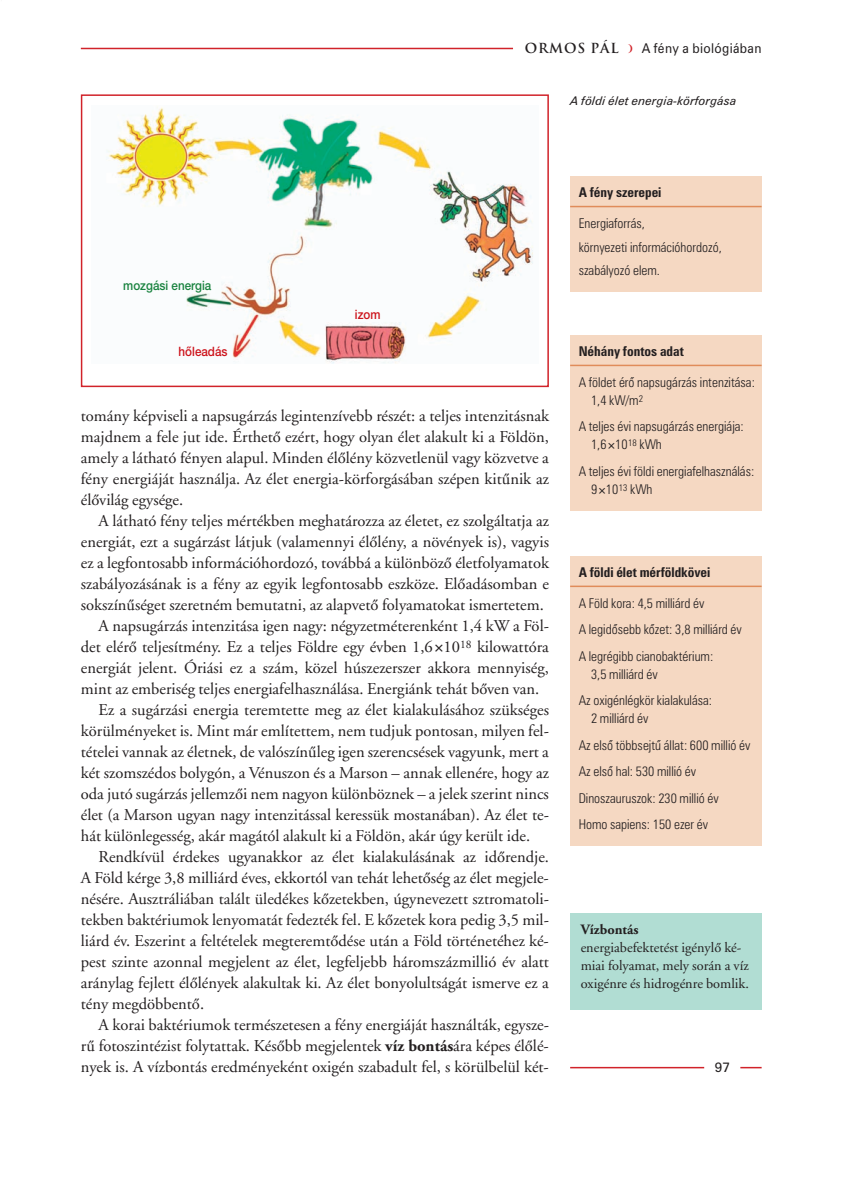
<style>
.page{position:relative;width:851px;height:1191px;background:#fff}
.page>*{position:absolute;margin:0;border:0;box-sizing:border-box;transform-origin:0 0}
.t1{font:16.5px/21px "Adobe Garamond HU Regular";color:#231f20;text-align:justify}
.t2{font:14.25px/18px "Adobe Garamond HU Regular";color:#231f20}
.t3{font:14.25px "Adobe Garamond HU Bold";color:#231f20}
.t4{font:13.5px/26.5px "Pfl Zurch Light Cn";color:#231f20}
.t5{font:700 13.5px "Pfl Zurch Cond";color:#231f20}
.t6{font:13.5px "Pfl Zurch";letter-spacing:.025em;color:#231f20;scale:.9 1}
.t7{font:13.5px "Trajan H Bold";letter-spacing:.065em;color:#231f20}
.t8{font:13.5px "Pfl Zurch";letter-spacing:.025em;color:#231f20}
.t9{font:12.9px "Helvetica H Medium";color:#1a8340;scale:.9 1}
.t10{font:12.9px "Helvetica H Medium";color:#cd151d;scale:.9 1}
.t11{font:italic 12px "Pfl Zurch";color:#231f20}
.s1{font-family:"Adobe Garamond HU Bold"}
</style>
<div class="page">
<hr style="left:81px;top:48px;width:432px;height:1px;background:#d1232a">
<hr style="left:740px;top:1066px;width:21px;height:2px;background:#d1232a">
<hr style="left:570px;top:1066px;width:134px;height:2px;background:#d1232a">
<div style="left:81px;top:94px;width:468px;height:293px;border:2px solid #d1232a"></div>
<div style="left:570px;top:913px;width:191px;height:96px;background:#b1ddd3"></div>
<img style="left:106px;top:107px;width:427px;height:257px">
<div style="left:570px;top:176px;width:191px;height:116px;background:#f5d8c2"></div>
<hr style="left:570px;top:206px;width:191px;height:1px;background:#e08c5a">
<div style="left:570px;top:335px;width:191px;height:175px;background:#f5d8c2"></div>
<hr style="left:570px;top:365px;width:191px;height:1px;background:#e08c5a">
<div style="left:570px;top:556px;width:191px;height:290px;background:#f5d8c2"></div>
<hr style="left:570px;top:585px;width:191px;height:2px;background:#e08c5a">
<p class="t7" style="left:524px;top:41px;width:95px">ORMOS PÁL</p>
<p class="t6" style="left:641px;top:41px;width:135px">A fény a biológiában</p>
<p class="t11" style="left:570px;top:93px;width:168px">A földi élet energia-körforgása</p>
<p class="t9" style="left:123px;top:277px;width:99px">mozgási energia</p>
<p class="t10" style="left:355px;top:306px;width:30px">izom</p>
<p class="t5" style="left:578px;top:185px;width:84px">A fény szerepei</p>
<p class="t4" style="left:578px;top:212px;width:145px;line-height:23.5px">Energiaforrás,<br>környezeti információhordozó, szabályozó elem.</p>
<p class="t5" style="left:578px;top:343px;width:107px">Néhány fontos adat</p>
<p class="t4" style="left:591px;top:373px;width:165px;line-height:18px;text-indent:-12px">A földet érô napsugárzás intenzitása:<br>1,4 kW/m<sup>2</sup></p>
<p class="t4" style="left:591px;top:418px;width:154px;line-height:18px;text-indent:-12px">A teljes évi napsugárzás energiája:<br>1,6 10<sup>18</sup> kWh</p>
<p class="t4" style="left:591px;top:462px;width:165px;line-height:18px;text-indent:-12px">A teljes évi földi energiafelhasználás:<br>9 10<sup>13</sup> kWh</p>
<p class="t10" style="left:179px;top:344px;width:56px">hôleadás</p>
<p class="t1" style="left:81px;top:406px;width:469px">tomány képviseli a napsugárzás legintenzívebb részét: a teljes intenzitásnak majdnem a fele jut ide. Érthetô ezért, hogy olyan élet alakult ki a Földön, amely a látható fényen alapul. Minden élôlény közvetlenül vagy közvetve a fény energiáját használja. Az élet energia-körforgásában szépen kitûnik az élôvilág egysége.</p>
<p class="t1" style="left:99px;top:512px;width:452px">A látható fény teljes mértékben meghatározza az életet, ez szolgáltatja az</p>
<p class="t1" style="left:81px;top:533px;width:469px">energiát, ezt a sugárzást látjuk (valamennyi élôlény, a növények is), vagyis</p>
<p class="t1" style="left:81px;top:554px;width:469px">ez a legfontosabb információhordozó, továbbá a különbözô életfolyamatok</p>
<p class="t1" style="left:81px;top:575px;width:469px">szabályozásának is a fény az egyik legfontosabb eszköze. Elôadásomban e</p>
<p class="t1" style="left:81px;top:596px;width:464px">sokszínûséget szeretném bemutatni, az alapvetô folyamatokat ismertetem.</p>
<p class="t1" style="left:99px;top:617px;width:452px">A napsugárzás intenzitása igen nagy: négyzetméterenként 1,4 kW a Föl-</p>
<p class="t1" style="left:81px;top:638px;width:469px">det elérô teljesítmény. Ez a teljes Földre egy évben 1,6 10<sup>18</sup> kilowattóra</p>
<p class="t1" style="left:81px;top:658px;width:469px">energiát jelent. Óriási ez a szám, közel húszezerszer akkora mennyiség,</p>
<p class="t1" style="left:81px;top:679px;width:460px">mint az emberiség teljes energiafelhasználása. Energiánk tehát bôven van.</p>
<p class="t1" style="left:99px;top:700px;width:452px">Ez a sugárzási energia teremtette meg az élet kialakulásához szükséges</p>
<p class="t1" style="left:81px;top:722px;width:469px">körülményeket is. Mint már említettem, nem tudjuk pontosan, milyen fel-</p>
<p class="t1" style="left:81px;top:743px;width:469px">tételei vannak az életnek, de valószínûleg igen szerencsések vagyunk, mert a</p>
<p class="t1" style="left:81px;top:764px;width:469px">két szomszédos bolygón, a Vénuszon és a Marson – annak ellenére, hogy az</p>
<p class="t1" style="left:81px;top:785px;width:469px">oda jutó sugárzás jellemzôi nem nagyon különböznek – a jelek szerint nincs</p>
<p class="t1" style="left:81px;top:806px;width:469px">élet (a Marson ugyan nagy intenzitással keressük mostanában). Az élet te-</p>
<p class="t1" style="left:81px;top:827px;width:450px">hát különlegesség, akár magától alakult ki a Földön, akár úgy került ide.</p>
<p class="t1" style="left:99px;top:848px;width:452px">Rendkívül érdekes ugyanakkor az élet kialakulásának az idôrendje.</p>
<p class="t1" style="left:81px;top:869px;width:469px">A Föld kérge 3,8 milliárd éves, ekkortól van tehát lehetôség az élet megjele-</p>
<p class="t1" style="left:81px;top:890px;width:469px">nésére. Ausztráliában talált üledékes kôzetekben, úgynevezett sztromatoli-</p>
<p class="t1" style="left:81px;top:911px;width:469px">tekben baktériumok lenyomatát fedezték fel. E kôzetek kora pedig 3,5 mil-</p>
<p class="t1" style="left:81px;top:932px;width:469px">liárd év. Eszerint a feltételek megteremtôdése után a Föld történetéhez ké-</p>
<p class="t1" style="left:81px;top:953px;width:469px">pest szinte azonnal megjelent az élet, legfeljebb háromszázmillió év alatt</p>
<p class="t1" style="left:81px;top:974px;width:469px">aránylag fejlett élôlények alakultak ki. Az élet bonyolultságát ismerve ez a</p>
<p class="t1" style="left:81px;top:995px;width:125px">tény megdöbbentô.</p>
<p class="t1" style="left:99px;top:1016px;width:452px">A korai baktériumok természetesen a fény energiáját használták, egysze-</p>
<p class="t1" style="left:81px;top:1037px;width:469px">rû fotoszintézist folytattak. Késôbb megjelentek <span class="s1">víz bontás</span>ára képes élôlé-</p>
<p class="t1" style="left:81px;top:1058px;width:469px">nyek is. A vízbontás eredményeként oxigén szabadult fel, s körülbelül két-</p>
<p class="t8" style="left:714px;top:1059px;width:16px">97</p>
<p class="t5" style="left:578px;top:564px;width:133px">A földi élet mérföldkövei</p>
<p class="t4" style="left:578px;top:590px;width:165px">A Föld kora: 4,5 milliárd év<br>A legidôsebb kôzet: 3,8 milliárd év<br>A legrégibb cianobaktérium:</p>
<p class="t4" style="left:578px;top:661px;width:135px;text-indent:12px">3,5 milliárd év<br>Az oxigénlégkör kialakulása:</p>
<p class="t4" style="left:578px;top:705px;width:173px;text-indent:12px">2 milliárd év<br>Az elsô többsejtû állat: 600 millió év<br>Az elsô hal: 530 millió év<br>Dinoszauruszok: 230 millió év<br>Homo sapiens: 150 ezer év</p>
<p class="t3" style="left:580px;top:923px;width:59px">Vízbontás</p>
<p class="t2" style="left:580px;top:939px;width:170px">energiabefektetést igénylô ké&shy;miai folyamat, mely során a víz oxigénre és hidrogénre bomlik.</p>
</div>
